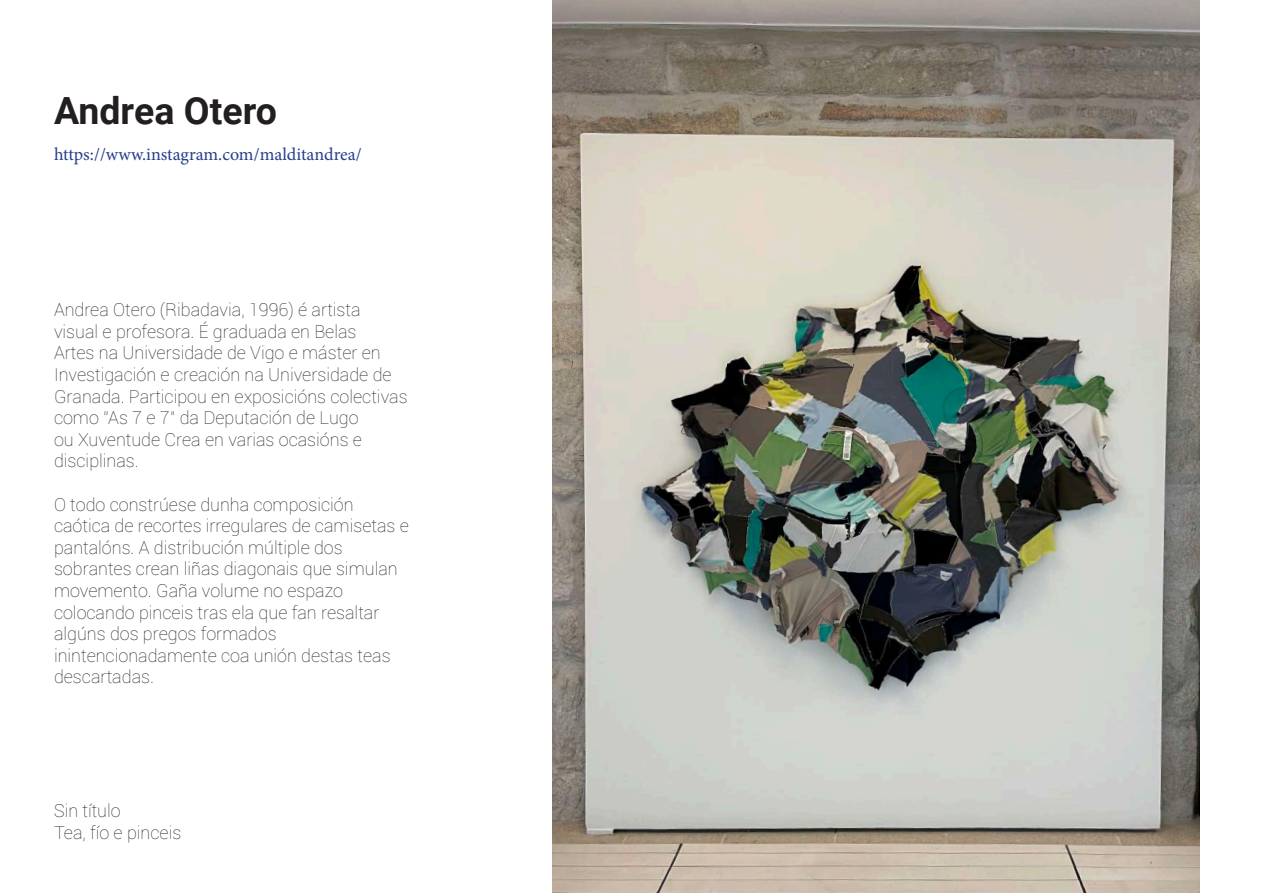
<style>
.page{position:relative;width:1263px;height:893px;background:#fff}
.page>*{position:absolute;margin:0;border:0;box-sizing:border-box;transform-origin:0 0}
.t1{font:700 37.5px "Roboto";color:#231f20}
.t2{font:100 18px/21.6px "Roboto";color:#231f20}
.t3{font:18px "Minion Pro";color:#253f8e}
</style>
<div class="page">
<img style="left:553px;top:0;width:646px;height:893px">
<h1 class="t1" style="left:54px;top:85px;width:224px">Andrea Otero</h1>
<p class="t3" style="left:54px;top:142px;width:309px">https://www.instagram.com/malditandrea/</p>
<p class="t2" style="left:54px;top:298px;width:355px">Andrea Otero (Ribadavia, 1996) é artista visual e profesora. É graduada en Belas<br>Artes na Universidade de Vigo e máster en Investigación e creación na Universidade de Granada. Participou en exposicións colectivas como “As 7 e 7” da Deputación de Lugo<br>ou Xuventude Crea en varias ocasións e disciplinas.</p>
<p class="t2" style="left:54px;top:493px;width:356px">O todo constrúese dunha composición caótica de recortes irregulares de camisetas e pantalóns. A distribución múltiple dos sobrantes crean liñas diagonais que simulan movemento. Gaña volume no espazo colocando pinceis tras ela que fan resaltar algúns dos pregos formados inintencionadamente coa unión destas teas descartadas.</p>
<p class="t2" style="left:54px;top:800px;width:129px">Sin título<br>Tea, fío e pinceis</p>
</div>
